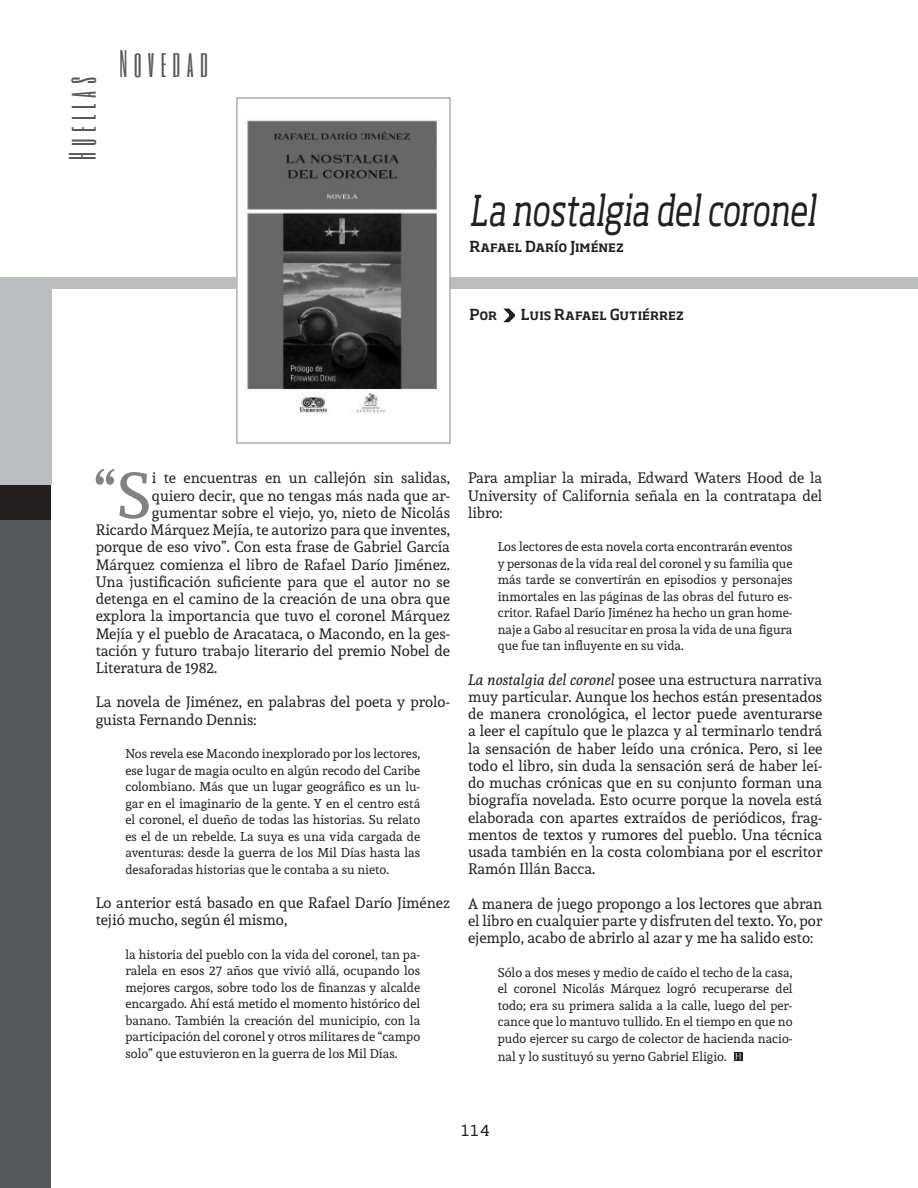
<style>
.page{position:relative;width:918px;height:1188px;background:#fff}
.page>*{position:absolute;margin:0;border:0;box-sizing:border-box;transform-origin:0 0}
.Parrafo_inicio{font:63.6px "Andada";color:#808285}
.Titulos{font:italic 42px "Soho Std";letter-spacing:-.015em;color:#231f20;scale:.75 1}
.t1{font:31.8px "Six Caps";letter-spacing:.2em;color:#57585a}
.Parrafo{font:15px/17.2px "Andada";color:#231f20;text-align:justify}
.Parrafo_inicio-2{font:15px "Andada";color:#231f20}
.Autores{font:500 15px "Soho Std";color:#231f20}
.t2{font:15px "Soho Std";color:#231f20}
.Cita{font:12.75px/16.5px "Andada";color:#231f20;text-align:justify}
.s1{font-style:italic}
</style>
<div class="page">
<div style="left:0;top:520px;width:51px;height:668px;background:#57585a"></div>
<div style="left:0;top:485px;width:51px;height:35px;background:#231f20"></div>
<div style="left:0;top:277px;width:917px;height:11px;background:#bcbdc0"></div>
<svg style="left:734px;top:1052px;width:9px;height:9px"></svg>
<svg style="left:735px;top:1053px;width:6px;height:6px"></svg>
<div style="left:0;top:278px;width:51px;height:207px;background:#bcbdc0"></div>
<svg style="left:503px;top:309px;width:12px;height:13px"></svg>
<img style="left:238px;top:120px;width:211px;height:294px">
<div style="left:236px;top:97px;width:215px;height:347px;border:1px solid #939598"></div>
<h3 class="t1" style="left:60px;top:160px;width:85px;rotate:-90deg">Huellas</h3>
<p class="t1" style="left:119px;top:42px;width:90px">Novedad</p>
<p class="Titulos" style="left:470px;top:184px;width:463px">La nostalgia del coronel</p>
<p class="Autores" style="left:470px;top:236px;width:156px">Rafael Darío Jiménez</p>
<p class="Autores" style="left:470px;top:305px;width:29px">Por</p>
<p class="Autores" style="left:521px;top:305px;width:164px">Luis Rafael Gutiérrez</p>
<p class="Parrafo_inicio" style="left:93px;top:454px;width:60px">“S</p>
<p class="Parrafo_inicio-2" style="left:152px;top:468px;width:300px">i te encuentras en un callejón sin salidas,</p>
<p class="Parrafo_inicio-2" style="left:152px;top:486px;width:300px">quiero decir, que no tengas más nada que ar-</p>
<p class="Parrafo_inicio-2" style="left:152px;top:503px;width:300px">gumentar sobre el viejo, yo, nieto de Nicolás</p>
<p class="Parrafo_inicio-2" style="left:96px;top:520px;width:356px">Ricardo Márquez Mejía, te autorizo para que inventes,</p>
<p class="Parrafo_inicio-2" style="left:96px;top:537px;width:356px">porque de eso vivo”. Con esta frase de Gabriel García</p>
<p class="Parrafo_inicio-2" style="left:96px;top:555px;width:356px">Márquez comienza el libro de Rafael Darío Jiménez.</p>
<p class="Parrafo_inicio-2" style="left:96px;top:572px;width:356px">Una justificación suficiente para que el autor no se</p>
<p class="Parrafo_inicio-2" style="left:96px;top:589px;width:356px">detenga en el camino de la creación de una obra que</p>
<p class="Parrafo_inicio-2" style="left:96px;top:606px;width:356px">explora la importancia que tuvo el coronel Márquez</p>
<p class="Parrafo_inicio-2" style="left:96px;top:624px;width:356px">Mejía y el pueblo de Aracataca, o Macondo, en la ges-</p>
<p class="Parrafo_inicio-2" style="left:96px;top:641px;width:356px">tación y futuro trabajo literario del premio Nobel de</p>
<p class="Parrafo_inicio-2" style="left:96px;top:658px;width:123px">Literatura de 1982.</p>
<p class="Parrafo" style="left:96px;top:693px;width:356px">La novela de Jiménez, en palabras del poeta y prolo&shy;guista Fernando Dennis:</p>
<p class="Cita" style="left:125px;top:745px;width:296px">Nos revela ese Macondo inexplorado por los lectores, ese lugar de magia oculto en algún recodo del Caribe colombiano. Más que un lugar geográfico es un lu&shy;gar en el imaginario de la gente. Y en el centro está el coronel, el dueño de todas las historias. Su relato es el de un rebelde. La suya es una vida cargada de aventuras: desde la guerra de los Mil Días hasta las desaforadas historias que le contaba a su nieto.</p>
<p class="Parrafo" style="left:96px;top:894px;width:356px">Lo anterior está basado en que Rafael Darío Jiménez tejió mucho, según él mismo,</p>
<p class="Cita" style="left:125px;top:946px;width:296px">la historia del pueblo con la vida del coronel, tan pa&shy;ralela en esos 27 años que vivió allá, ocupando los mejores cargos, sobre todo los de finanzas y alcalde encargado. Ahí está metido el momento histórico del banano. También la creación del municipio, con la participación del coronel y otros militares de “campo solo” que estuvieron en la guerra de los Mil Días.</p>
<p class="Parrafo" style="left:468px;top:469px;width:356px">Para ampliar la mirada, Edward Waters Hood de la University of California señala en la contratapa del libro:</p>
<p class="Cita" style="left:498px;top:538px;width:296px">Los lectores de esta novela corta encontrarán eventos y personas de la vida real del coronel y su familia que más tarde se convertirán en episodios y personajes inmortales en las páginas de las obras del futuro es&shy;critor. Rafael Darío Jiménez ha hecho un gran home&shy;naje a Gabo al resucitar en prosa la vida de una figura que fue tan influyente en su vida.</p>
<p class="Parrafo" style="left:468px;top:670px;width:356px"><span class="s1">La nostalgia del coronel</span> posee una estructura narrativa muy particular. Aunque los hechos están presentados de manera cronológica, el lector puede aventurarse a leer el capítulo que le plazca y al terminarlo tendrá la sensación de haber leído una crónica. Pero, si lee todo el libro, sin duda la sensación será de haber leí&shy;do muchas crónicas que en su conjunto forman una biografía novelada. Esto ocurre porque la novela está elaborada con apartes extraídos de periódicos, frag&shy;mentos de textos y rumores del pueblo. Una técnica usada también en la costa colombiana por el escritor Ramón Illán Bacca.</p>
<p class="Parrafo" style="left:468px;top:894px;width:356px">A manera de juego propongo a los lectores que abran el libro en cualquier parte y disfruten del texto. Yo, por ejemplo, acabo de abrirlo al azar y me ha salido esto:</p>
<p class="Cita" style="left:498px;top:964px;width:296px">Sólo a dos meses y medio de caído el techo de la casa, el coronel Nicolás Márquez logró recuperarse del todo; era su primera salida a la calle, luego del per&shy;cance que lo mantuvo tullido. En el tiempo en que no pudo ejercer su cargo de colector de hacienda nacio-</p>
<p class="Cita" style="left:498px;top:1048px;width:231px">nal y lo sustituyó su yerno Gabriel Eligio.</p>
<p class="t2" style="left:461px;top:1121px;width:30px">114</p>
</div>
